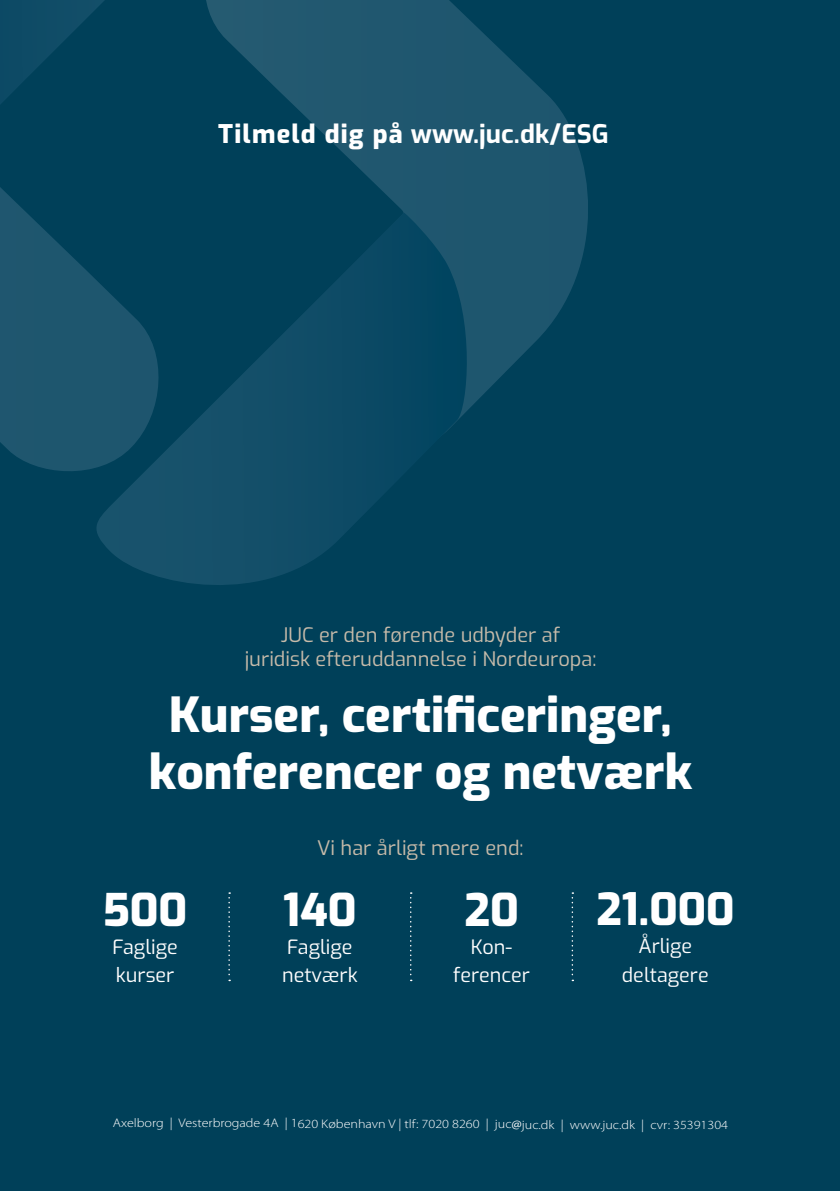
<style>
.page{position:relative;width:840px;height:1191px;background:#fff}
.page>*{position:absolute;margin:0;border:0;box-sizing:border-box;transform-origin:0 0}
.t1{font:800 48px/57.6px "Exo";color:#fff;text-align:center}
.t2{font:800 44.6px "Exo";color:#fff}
.t3{font:800 44px "Exo";color:#fff}
.t4{font:700 25.6px "Exo";letter-spacing:.005em;color:#fff}
.t5{font:20px/24px "Exo";color:#c7bbaa;text-align:center}
.t6{font:19.8px/28.4px "Exo";color:#fff;text-align:center}
.t7{font:300 12.6px "Myriad Pro";letter-spacing:-.005em;color:#fff;scale:1.12 1}
.s1{font-weight:800}
.s2{font-weight:400}
</style>
<div class="page">
<div style="left:0;top:0;width:839px;height:1191px;background:#004059"></div>
<svg style="left:228px;top:892px;width:2px;height:89px"></svg>
<svg style="left:410px;top:892px;width:1px;height:89px"></svg>
<svg style="left:571px;top:892px;width:2px;height:89px"></svg>
<svg style="left:274px;top:0;width:314px;height:402px"></svg>
<svg style="left:96px;top:213px;width:379px;height:372px"></svg>
<svg style="left:0;top:187px;width:168px;height:294px"></svg>
<svg style="left:0;top:0;width:274px;height:104px"></svg>
<h3 class="t4" style="left:218px;top:116px;width:392px"><span class="s1">Tilmeld dig på</span> www.juc.dk/ESG</h3>
<h3 class="t5" style="left:244px;top:622px;width:353px">JUC er den førende udbyder af<br>juridisk efteruddannelse i Nordeuropa:</h3>
<h1 class="t1" style="left:149px;top:683px;width:544px">Kurser, certificeringer, konferencer og netværk</h1>
<h2 class="t2" style="left:103px;top:877px;width:86px">500</h2>
<h3 class="t6" style="left:112px;top:931px;width:67px;text-align:left">Faglige kurser</h3>
<h3 class="t5" style="left:317px;top:835px;width:208px">Vi har årligt mere end:</h3>
<h2 class="t2" style="left:283px;top:877px;width:75px">140</h2>
<h3 class="t6" style="left:282px;top:931px;width:77px;text-align:left">Faglige netværk</h3>
<h2 class="t2" style="left:464px;top:877px;width:56px">20</h2>
<h3 class="t6" style="left:453px;top:931px;width:78px">Kon&shy;ferencer</h3>
<h3 class="t3" style="left:596px;top:877px;width:140px">21.000</h3>
<h3 class="t6" style="left:621px;top:931px;width:88px">Årlige deltagere</h3>
<p class="t7" style="left:113px;top:1116px;width:550px">Axelborg | Vesterbrogade 4A | 1620 København V | tlf: 7020 8260 | juc<span class="s2">@</span>juc.dk | www.juc.dk | cvr: 35391304</p>
</div>
